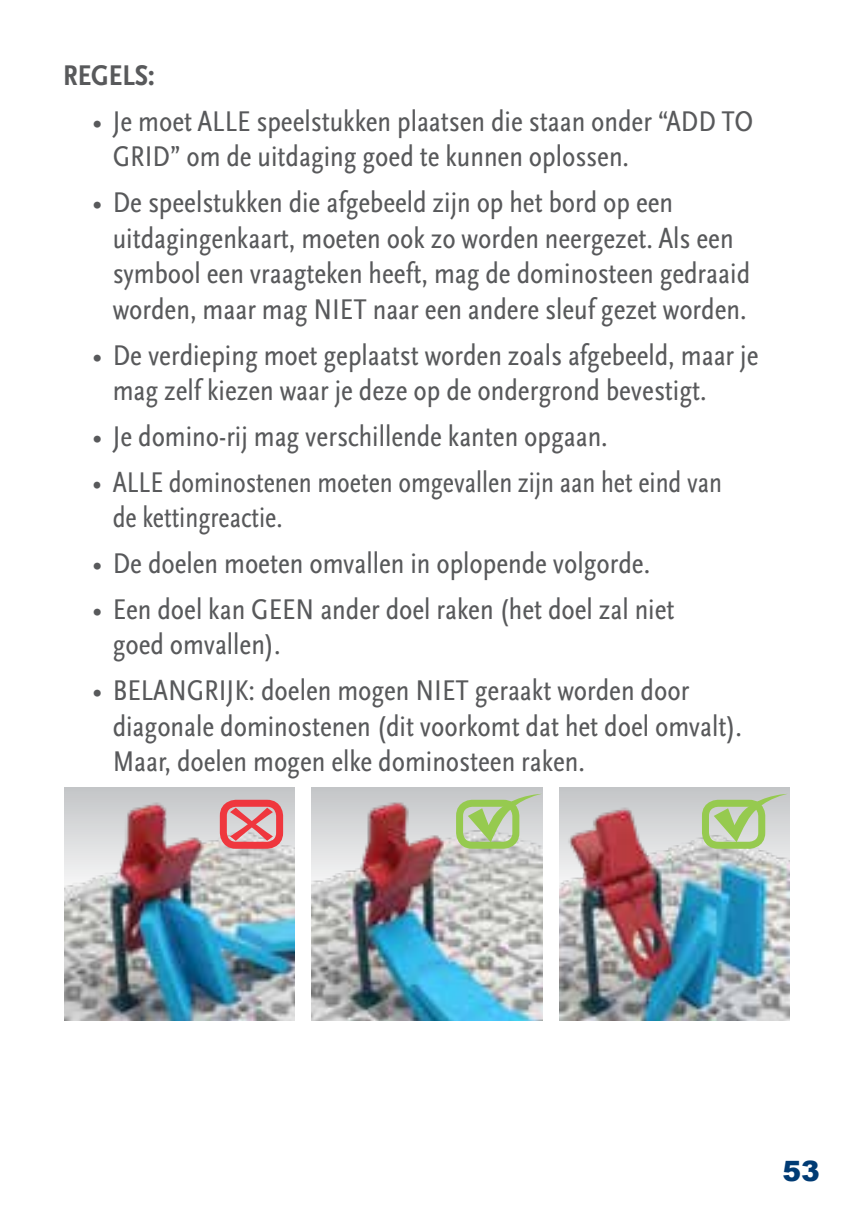
<style>
.page{position:relative;width:854px;height:1211px;background:#fff}
.page>*{position:absolute;margin:0;border:0;box-sizing:border-box;transform-origin:0 0}
.t1{font:condensed 29.75px/35.7px "Scala Sans OT";color:#58595b}
.t2{font:condensed 29.75px/35.7px "Scala Sans OT";color:#58595b;scale:.95 1}
.t3{font:700 condensed 29.75px "Scala Sans OT";color:#58595b}
.t4{font:900 28px "Arial";color:#003b74}
</style>
<div class="page">
<img style="left:64px;top:787px;width:230px;height:233px">
<div style="left:220px;top:799px;width:63px;height:49px;border:7px solid #ef373e;border-radius:13px"></div>
<svg style="left:230px;top:807px;width:43px;height:33px"></svg>
<img style="left:312px;top:787px;width:230px;height:233px">
<div style="left:456px;top:799px;width:63px;height:49px;border:7px solid #96ca4f;border-radius:13px"></div>
<svg style="left:467px;top:793px;width:74px;height:49px;background:#bccfa5"></svg>
<img style="left:559px;top:787px;width:230px;height:233px">
<div style="left:701px;top:799px;width:64px;height:49px;border:7px solid #96ca4f;border-radius:13px"></div>
<svg style="left:713px;top:793px;width:74px;height:49px;background:#bdd0a6"></svg>
<p class="t3" style="left:63px;top:59px;width:93px">REGELS:</p>
<p class="t1" style="left:113px;top:104px;width:642px;text-indent:-20px">• Je moet ALLE speelstukken plaatsen die staan onder “ADD TO<br>GRID” om de uitdaging goed te kunnen oplossen.</p>
<p class="t1" style="left:113px;top:185px;width:638px;text-indent:-20px">• De speelstukken die afgebeeld zijn op het bord op een uitdagingenkaart, moeten ook zo worden neergezet. Als een symbool een vraagteken heeft, mag de dominosteen gedraaid worden, maar mag NIET naar een andere sleuf gezet worden.</p>
<p class="t1" style="left:113px;top:338px;width:647px;text-indent:-20px">• De verdieping moet geplaatst worden zoals afgebeeld, maar je mag zelf kiezen waar je deze op de ondergrond bevestigt.</p>
<p class="t1" style="left:93px;top:419px;width:516px">• Je domino-rij mag verschillende kanten opgaan.</p>
<p class="t2" style="left:113px;top:465px;width:642px;text-indent:-20px">• ALLE dominostenen moeten omgevallen zijn aan het eind van de kettingreactie.</p>
<p class="t1" style="left:93px;top:546px;width:558px">• De doelen moeten omvallen in oplopende volgorde.</p>
<p class="t1" style="left:113px;top:591px;width:563px;text-indent:-20px">• Een doel kan GEEN ander doel raken (het doel zal niet goed omvallen).</p>
<p class="t1" style="left:113px;top:673px;width:630px;text-indent:-20px">• BELANGRIJK: doelen mogen NIET geraakt worden door diagonale dominostenen (dit voorkomt dat het doel omvalt).<br>Maar, doelen mogen elke dominosteen raken.</p>
<p class="t4" style="left:782px;top:1150px;width:39px">53</p>
</div>
